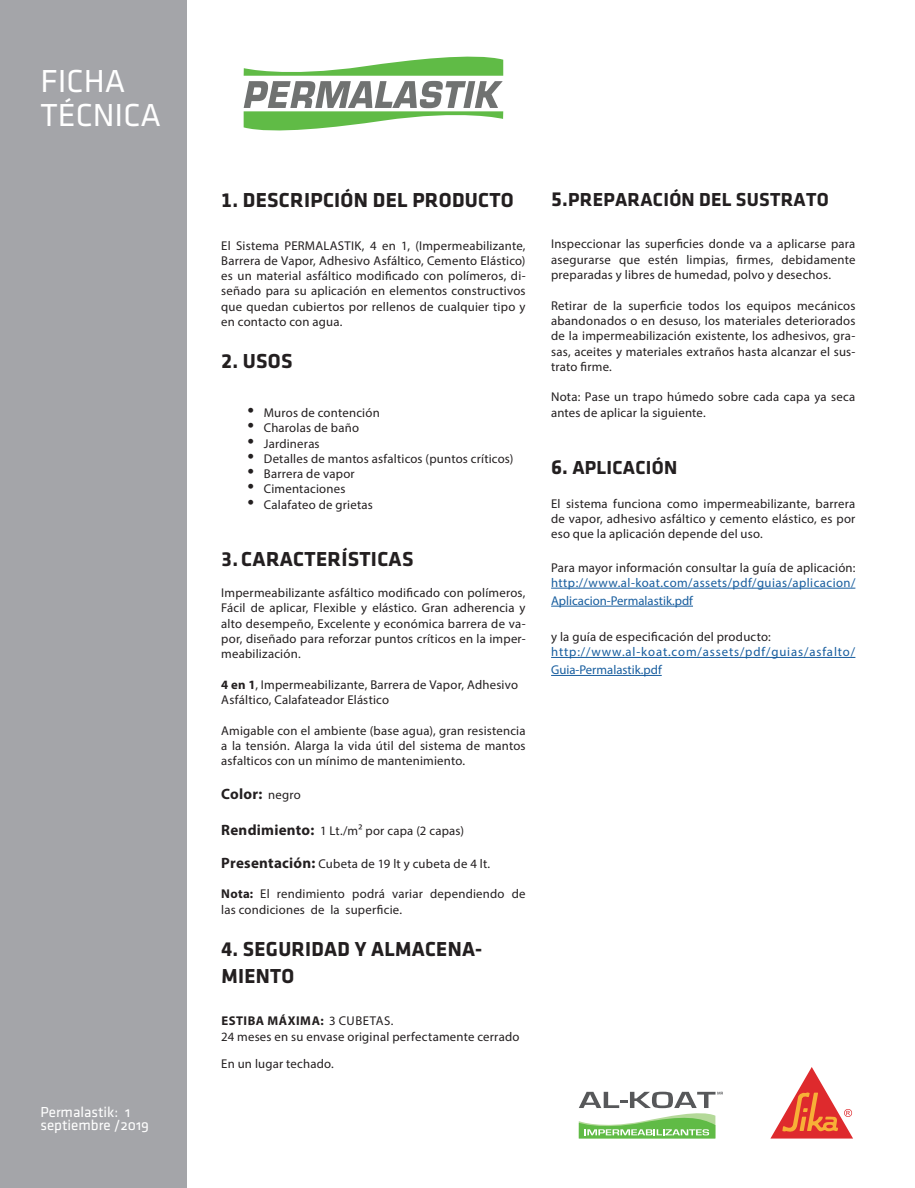
<style>
.page{position:relative;width:915px;height:1188px;background:#fff}
.page>*{position:absolute;margin:0;border:0;box-sizing:border-box;transform-origin:0 0}
.t1{font:33px/34.5px "Klavika Regular OSF";color:#fff}
.t2{font:700 21px/27px "Klavika";letter-spacing:.015em;color:#231f20}
.t3{font:700 19.5px "Klavika";letter-spacing:.015em;color:#231f20}
.t4{font:15px/13.5px "Klavika Regular OSF";color:#fff}
.t5{font:700 15px "Myriad Pro";letter-spacing:.015em;color:#231f20}
.Justificación{font:12.75px/15.3px "Myriad Pro";letter-spacing:.015em;color:#231f20;text-align:justify}
.t6{font:12.75px/15.3px "Myriad Pro";letter-spacing:.02em;color:#175d9e}
.t7{font:12.75px/18px "Myriad Pro";letter-spacing:.07em;color:#175d9e}
.t8{font:12.75px "Myriad Pro";color:#175d9e}
.t9{font:700 12.75px "Myriad Pro";letter-spacing:.045em;color:#231f20}
.s1{font-family:"Klavika Light OSF";font-size:21px}
.s2{font-weight:700}
.s3{font-weight:400;font-size:12.75px}
.s4{font-weight:700;font-size:15px}
.s5{font-weight:400}
.s6{font-size:21px}
.s7{color:#231f20}
</style>
<div class="page">
<div style="left:0;top:0;width:186px;height:1188px;background:#a4a5a9"></div>
<svg style="left:770px;top:1067px;width:82px;height:72px"></svg>
<svg style="left:578px;top:1092px;width:144px;height:47px"></svg>
<hr style="left:551px;top:588px;width:304px;height:1px;background:#175d9e">
<hr style="left:551px;top:606px;width:141px;height:1px;background:#175d9e">
<hr style="left:551px;top:657px;width:304px;height:1px;background:#175d9e">
<hr style="left:551px;top:675px;width:110px;height:1px;background:#175d9e">
<svg style="left:243px;top:56px;width:260px;height:75px"></svg>
<h1 class="t1" style="left:41px;top:64px;width:122px">FICHA<br>TÉCNICA</h1>
<p class="t4" style="left:40px;top:1105px;width:110px">Permalastik: 1 septiembre /2019</p>
<p class="t2" style="left:221px;top:187px;width:294px">1. DESCRIPCIÓN DEL PRODUCTO</p>
<p class="Justificación" style="left:221px;top:237px;width:306px">El Sistema PERMALASTIK, 4 en 1, (Impermeabilizante, Barrera de Vapor, Adhesivo Asfáltico, Cemento Elástico) es un material asfáltico modificado con polímeros, di&shy;señado para su aplicación en elementos constructivos que quedan cubiertos por rellenos de cualquier tipo y en contacto con agua.</p>
<p class="t2" style="left:221px;top:348px;width:73px">2. USOS</p>
<p class="Justificación" style="left:247px;top:405px;width:134px"><span class="s1">•</span> Muros de contención</p>
<p class="Justificación" style="left:247px;top:420px;width:114px"><span class="s1">•</span> Charolas de baño</p>
<p class="Justificación" style="left:247px;top:435px;width:74px"><span class="s1">•</span> Jardineras</p>
<p class="Justificación" style="left:247px;top:451px;width:268px"><span class="s1">•</span> Detalles de mantos asfalticos (puntos críticos)</p>
<p class="Justificación" style="left:247px;top:466px;width:109px"><span class="s1">•</span> Barrera de vapor</p>
<p class="Justificación" style="left:247px;top:481px;width:100px"><span class="s1">•</span> Cimentaciones</p>
<p class="Justificación" style="left:247px;top:497px;width:127px"><span class="s1">•</span> Calafateo de grietas</p>
<p class="t2" style="left:221px;top:546px;width:194px">3. CARACTERÍSTICAS</p>
<p class="Justificación" style="left:221px;top:585px;width:306px">Impermeabilizante asfáltico modificado con polímeros, Fácil de aplicar, Flexible y elástico. Gran adherencia y alto desempeño, Excelente y económica barrera de va&shy;por, diseñado para reforzar puntos críticos en la imper&shy;meabilización.</p>
<p class="Justificación" style="left:221px;top:677px;width:298px"><span class="s2">4 en 1</span>, Impermeabilizante, Barrera de Vapor, Adhesivo</p>
<p class="Justificación" style="left:221px;top:692px;width:169px">Asfáltico, Calafateador Elástico</p>
<p class="Justificación" style="left:221px;top:723px;width:306px">Amigable con el ambiente (base agua), gran resistencia a la tensión. Alarga la vida útil del sistema de mantos asfalticos con un mínimo de mantenimiento.</p>
<p class="t5" style="left:221px;top:784px;width:81px">Color: <span class="s3">negro</span></p>
<p class="Justificación" style="left:221px;top:822px;width:244px"><span class="s4">Rendimiento:</span> 1 Lt./m² por capa (2 capas)</p>
<p class="Justificación" style="left:221px;top:856px;width:270px"><span class="s4">Presentación:</span> Cubeta de 19 lt y cubeta de 4 lt.</p>
<p class="Justificación" style="left:221px;top:886px;width:306px"><span class="s2">Nota:</span> El rendimiento podrá variar dependiendo de las condiciones de la superficie.</p>
<p class="t2" style="left:221px;top:936px;width:262px">4. SEGURIDAD Y ALMACENA-<br>MIENTO</p>
<p class="t9" style="left:221px;top:1013px;width:173px">ESTIBA MÁXIMA: <span class="s5">3 CUBETAS.</span></p>
<p class="Justificación" style="left:221px;top:1029px;width:299px">24 meses en su envase original perfectamente cerrado</p>
<p class="Justificación" style="left:221px;top:1056px;width:114px">En un lugar techado.</p>
<p class="t3" style="left:551px;top:189px;width:279px"><span class="s6">5.</span>PREPARACIÓN DEL SUSTRATO</p>
<p class="Justificación" style="left:551px;top:236px;width:306px">Inspeccionar las superficies donde va a aplicarse para asegurarse que estén limpias, firmes, debidamente preparadas y libres de humedad, polvo y desechos.</p>
<p class="Justificación" style="left:551px;top:298px;width:306px">Retirar de la superficie todos los equipos mecánicos abandonados o en desuso, los materiales deteriorados de la impermeabilización existente, los adhesivos, gra&shy;sas, aceites y materiales extraños hasta alcanzar el sus&shy;trato firme.</p>
<p class="Justificación" style="left:551px;top:389px;width:306px">Nota: Pase un trapo húmedo sobre cada capa ya seca antes de aplicar la siguiente.</p>
<p class="t3" style="left:551px;top:457px;width:128px"><span class="s6">6.</span> APLICACIÓN</p>
<p class="Justificación" style="left:551px;top:496px;width:306px">El sistema funciona como impermeabilizante, barrera de vapor, adhesivo asfáltico y cemento elástico, es por eso que la aplicación depende del uso.</p>
<p class="t6" style="left:551px;top:559px;width:306px"><span class="s7">Para mayor información consultar la guía de aplicación: </span>http://www.al-koat.com/assets/pdf/guias/aplicacion/</p>
<p class="t8" style="left:551px;top:593px;width:143px">Aplicacion-Permalastik.pdf</p>
<p class="Justificación" style="left:551px;top:629px;width:221px">y la guía de especificación del producto:</p>
<p class="t7" style="left:551px;top:643px;width:305px">http://www.al-koat.com/assets/pdf/guias/asfalto/<br>Guia-Permalastik.pdf</p>
</div>
